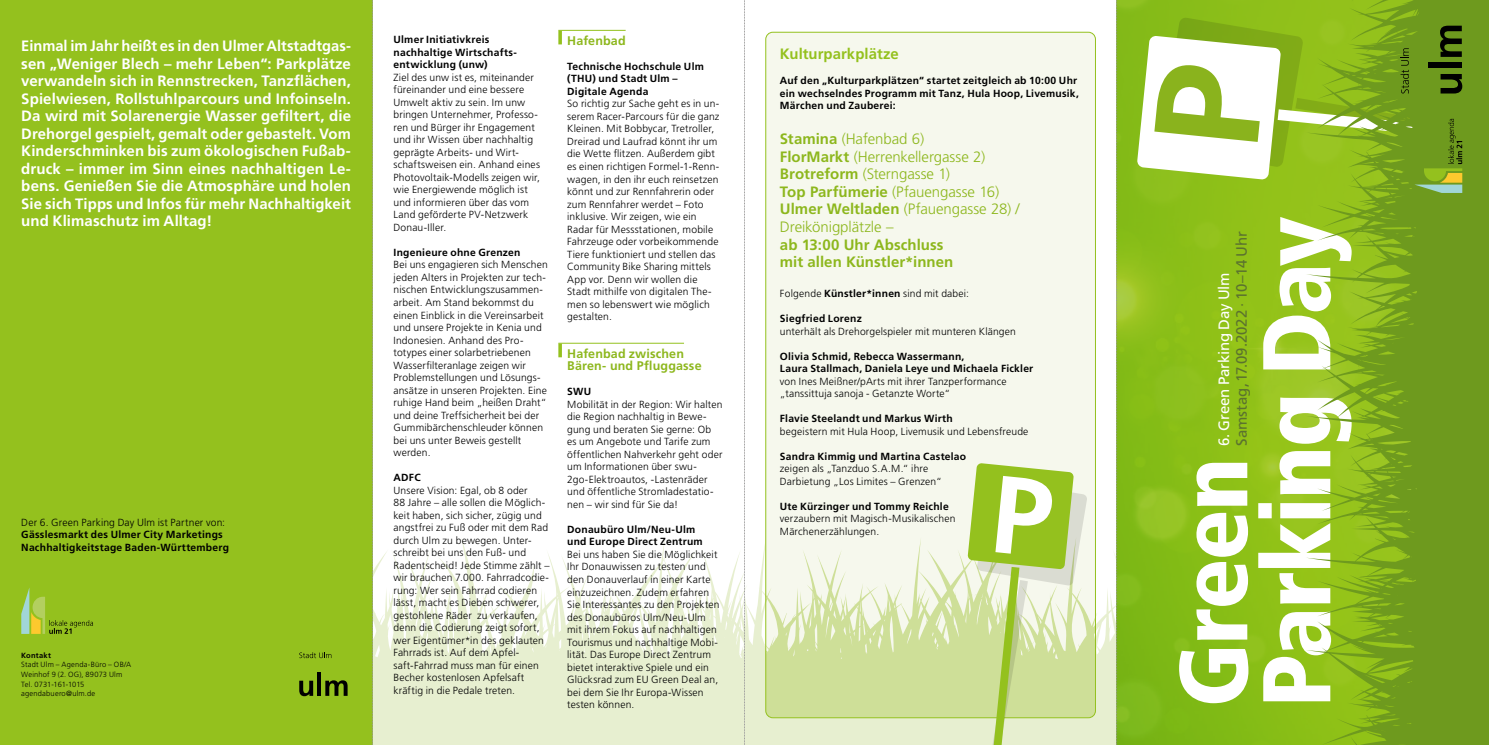
<style>
.page{position:relative;width:1489px;height:745px;background:#fff}
.page>*{position:absolute;margin:0;border:0;box-sizing:border-box;transform-origin:0 0}
.t1{font:900 condensed 96px/83px "Frutiger LT Std";letter-spacing:-.025em;color:#fff}
.t2{font:700 15px/17.5px "Frutiger LT Std";letter-spacing:.005em;color:#fff;text-align:justify}
.t3{font:300 15px/17.5px "Frutiger LT Std";letter-spacing:-.005em;color:#8db71d}
.t4{font:700 15px/17.5px "Frutiger LT Std";letter-spacing:.005em;color:#8db71d}
.t5{font:15px "Frutiger LT Std";letter-spacing:-.005em;color:#5b722f}
.t6{font:15px "Frutiger LT Std";letter-spacing:-.01em;color:#fff}
.t7{font:700 15px "Frutiger LT Std";letter-spacing:.005em;color:#94c11e}
.t8{font:700 12.5px/12.5px "Frutiger LT Std";letter-spacing:.01em;color:#8db71d}
.t9{font:300 10.25px/12.5px "Frutiger LT Std";letter-spacing:.015em;color:#000}
.t10{font:700 10.25px/12.5px "Frutiger LT Std";letter-spacing:.025em;color:#000}
.t11{font:300 7.5px/9.6px "Frutiger LT Std";letter-spacing:.025em;color:#000}
.t12{font:700 7.5px "Frutiger LT Std";letter-spacing:.03em;color:#000}
.s1{font-weight:700}
</style>
<div class="page">
<svg style="left:373px;top:537px;width:743px;height:207px;fill:#e7efd0"></svg>
<div style="left:0;top:0;width:372px;height:744px;background:#94c11e"></div>
<svg style="left:299px;top:652px;width:32px;height:5px"></svg>
<svg style="left:299px;top:680px;width:14px;height:15px"></svg>
<hr style="left:317px;top:671px;width:4px;height:24px;background:#000">
<svg style="left:325px;top:680px;width:22px;height:15px"></svg>
<svg style="left:21px;top:588px;width:72px;height:45px"></svg>
<hr style="left:558px;top:30px;width:67px;height:1px;background:#94c11e">
<svg style="left:558px;top:31px;width:4px;height:13px"></svg>
<hr style="left:558px;top:343px;width:126px;height:1px;background:#94c11e">
<svg style="left:558px;top:343px;width:4px;height:14px"></svg>
<img style="left:1117px;top:0;width:188px;height:744px">
<svg style="left:1158px;top:17px;width:147px;height:9px"></svg>
<svg style="left:1305px;top:0;width:183px;height:744px;fill:#6e9a1e"></svg>
<svg style="left:1136px;top:26px;width:352px;height:167px"></svg>
<svg style="left:744px;top:0;width:1px;height:744px"></svg>
<svg style="left:372px;top:0;width:1px;height:744px"></svg>
<svg style="left:1116px;top:0;width:1px;height:744px"></svg>
<div style="left:765px;top:32px;width:330px;height:685px;background:#f6f8ed;border-radius:7px"></div>
<svg style="left:765px;top:539px;width:330px;height:178px;fill:#cedf98"></svg>
<svg style="left:967px;top:463px;width:120px;height:281px"></svg>
<p class="t2" style="left:21px;top:37px;width:331px">Einmal im Jahr heißt es in den Ulmer Altstadtgas&shy;sen „Weniger Blech – mehr Leben“: Parkplätze verwandeln sich in Rennstrecken, Tanzflächen, Spielwiesen, Rollstuhlparcours und Infoinseln.<br>Da wird mit Solar energie Wasser gefiltert, die Drehorgel gespielt, gemalt oder gebastelt. Vom Kinderschminken bis zum ökologischen Fußab&shy;druck – immer im Sinn eines nachhaltigen Le&shy;bens. Genießen Sie die Atmosphäre und holen Sie sich Tipps und Infos für mehr Nachhaltigkeit und Klimaschutz im Alltag!</p>
<p class="t9" style="left:21px;top:516px;width:205px">Der 6. Green Parking Day Ulm ist Partner von:</p>
<p class="t10" style="left:21px;top:528px;width:209px">Gässlesmarkt des Ulmer City Marketings<br>Nachhaltigkeitstage Baden-Württemberg</p>
<p class="t12" style="left:21px;top:650px;width:31px">Kontakt</p>
<p class="t11" style="left:21px;top:659px;width:111px">Stadt Ulm – Agenda-Büro – OB/A<br>Weinhof 9 (2. OG), 89073 Ulm<br>Tel. 0731-161-1015 agendabuero@ulm.de</p>
<p class="t10" style="left:393px;top:34px;width:125px">Ulmer Initiativkreis nachhaltige Wirtschafts&shy;entwicklung (unw)</p>
<p class="t9" style="left:393px;top:71px;width:148px">Ziel des unw ist es, miteinander füreinander und eine bessere<br>Umwelt aktiv zu sein. Im unw bringen Unternehmer, Professo&shy;ren und Bürger ihr Engagement und ihr Wissen über nachhaltig geprägte Arbeits- und Wirt&shy;schaftsweisen ein. Anhand eines<br>Photovoltaik-Modells zeigen wir, wie Energiewende möglich ist und informieren über das vom<br>Land geförderte PV-Netzwerk<br>Donau-Iller.</p>
<p class="t10" style="left:393px;top:246px;width:128px">Ingenieure ohne Grenzen</p>
<p class="t9" style="left:393px;top:259px;width:156px">Bei uns engagieren sich Menschen jeden Alters in Projekten zur tech&shy;nischen Entwicklungszusammen&shy;arbeit. Am Stand bekommst du einen Einblick in die Vereins arbeit und unsere Projekte in Kenia und<br>Indonesien. Anhand des Pro&shy;totypes einer solarbetriebenen<br>Wasserfilteranlage zeigen wir<br>Problemstellungen und Lösungs&shy;ansätze in unseren Projekten. Eine ruhige Hand beim „heißen Draht“ und deine Treffsicherheit bei der<br>Gummibärchenschleuder können bei uns unter Beweis gestellt werden.</p>
<p class="t10" style="left:393px;top:471px;width:29px">ADFC</p>
<p class="t9" style="left:393px;top:484px;width:157px">Unsere Vision: Egal, ob 8 oder<br>88 Jahre – alle sollen die Möglich&shy;keit haben, sich sicher, zügig und angstfrei zu Fuß oder mit dem Rad durch Ulm zu bewegen. Unter&shy;schreibt bei uns den Fuß- und<br>Radentscheid! Jede Stimme zählt – wir brauchen 7.000. Fahrradcodie&shy;rung: Wer sein Fahrrad codieren lässt, macht es Dieben schwerer, gestohlene Räder zu verkaufen, denn die Codierung zeigt sofort, wer Eigentümer*in des geklauten<br>Fahrrads ist. Auf dem Apfel&shy;saft-Fahrrad muss man für einen<br>Becher kostenlosen Apfelsaft kräftig in die Pedale treten.</p>
<p class="t8" style="left:567px;top:34px;width:60px">Hafenbad</p>
<p class="t10" style="left:567px;top:60px;width:138px">Technische Hochschule Ulm (THU) und Stadt Ulm –<br>Digitale Agenda</p>
<p class="t9" style="left:567px;top:98px;width:154px">So richtig zur Sache geht es in un&shy;serem Racer-Parcours für die ganz<br>Kleinen. Mit Bobbycar, Tretroller,<br>Dreirad und Laufrad könnt ihr um die Wette flitzen. Außerdem gibt es einen richtigen Formel-1-Renn&shy;wagen, in den ihr euch reinsetzen könnt und zur Rennfahrerin oder zum Rennfahrer werdet – Foto inklusive. Wir zeigen, wie ein<br>Radar für Messstationen, mobile<br>Fahrzeuge oder vorbeikommende<br>Tiere funktioniert und stellen das<br>Community Bike Sharing mittels<br>App vor. Denn wir wollen die<br>Stadt mithilfe von digitalen The&shy;men so lebenswert wie möglich gestalten.</p>
<p class="t8" style="left:567px;top:347px;width:136px">Hafenbad zwischen<br>Bären- und Pfluggasse</p>
<p class="t10" style="left:567px;top:385px;width:26px">SWU</p>
<p class="t9" style="left:567px;top:398px;width:157px">Mobilität in der Region: Wir halten die Region nachhaltig in Bewe&shy;gung und beraten Sie gerne: Ob es um Angebote und Tarife zum öffentlichen Nahverkehr geht oder um Informationen über swu-<br>2go-Elektroautos, -Lastenräder und öffentliche Stromladestatio&shy;nen – wir sind für Sie da!</p>
<p class="t10" style="left:567px;top:523px;width:137px">Donaubüro Ulm/Neu-Ulm und Europe Direct Zentrum</p>
<p class="t9" style="left:567px;top:548px;width:154px">Bei uns haben Sie die Möglichkeit<br>Ihr Donauwissen zu testen und den Donauverlauf in einer Karte einzuzeichnen. Zudem erfahren<br>Sie Interessantes zu den Projekten des Donaubüros Ulm/Neu-Ulm mit ihrem Fokus auf nachhaltigen<br>Tourismus und nachhaltige Mobi&shy;lität. Das Europe Direct Zentrum bietet interaktive Spiele und ein<br>Glücksrad zum EU Green Deal an, bei dem Sie Ihr Europa-Wissen testen können.</p>
<h2 class="t7" style="left:780px;top:46px;width:120px">Kulturparkplätze</h2>
<p class="t10" style="left:780px;top:75px;width:300px">Auf den „Kulturparkplätzen“ startet zeitgleich ab 10:00 Uhr ein wechselndes Programm mit Tanz, Hula Hoop, Livemusik,<br>Märchen und Zauberei:</p>
<h2 class="t3" style="left:780px;top:131px;width:241px"><span class="s1">Stamina</span> (Hafenbad 6)<br><span class="s1">FlorMarkt</span> (Herrenkellergasse 2)<br><span class="s1">Brotreform</span> (Sterngasse 1)<br><span class="s1">Top Parfümerie</span> (Pfauengasse 16)<br><span class="s1">Ulmer Weltladen</span> (Pfauengasse 28) /<br>Dreikönigplätzle –</h2>
<h2 class="t4" style="left:780px;top:236px;width:175px">ab 13:00 Uhr Abschluss mit allen Künstler*innen</h2>
<p class="t9" style="left:780px;top:287px;width:190px">Folgende <span class="s1">Künstler*innen</span> sind mit dabei:</p>
<p class="t10" style="left:780px;top:312px;width:83px">Siegfried Lorenz</p>
<p class="t9" style="left:780px;top:325px;width:237px">unterhält als Drehorgelspieler mit munteren Klängen</p>
<p class="t10" style="left:780px;top:350px;width:255px">Olivia Schmid, Rebecca Wassermann,<br>Laura Stallmach, Daniela Leye und Michaela Fickler</p>
<p class="t9" style="left:780px;top:375px;width:228px">von Ines Meißner/pArts mit ihrer Tanzperformance „tanssittuja sanoja - Getanzte Worte“</p>
<p class="t10" style="left:780px;top:412px;width:174px">Flavie Steelandt und Markus Wirth</p>
<p class="t9" style="left:780px;top:425px;width:250px">begeistern mit Hula Hoop, Livemusik und Lebensfreude</p>
<p class="t10" style="left:780px;top:450px;width:188px">Sandra Kimmig und Martina Castelao</p>
<p class="t9" style="left:780px;top:462px;width:163px">zeigen als „Tanzduo S.A.M.“ ihre<br>Darbietung „Los Limites – Grenzen“</p>
<p class="t10" style="left:780px;top:500px;width:170px">Ute Kürzinger und Tommy Reichle</p>
<p class="t9" style="left:780px;top:512px;width:177px">verzaubern mit Magisch-Musikalischen<br>Märchenerzählungen.</p>
<h1 class="t1" style="left:1180px;top:707px;width:492px;rotate:-90deg">Green<br>Parking Day</h1>
<h2 class="t5" style="left:1235px;top:445px;width:216px;rotate:-90deg">Samstag, 17.09.2022 · 10–14 Uhr</h2>
<h2 class="t6" style="left:1217px;top:445px;width:175px;rotate:-90deg">6. Green Parking Day Ulm</h2>
</div>
